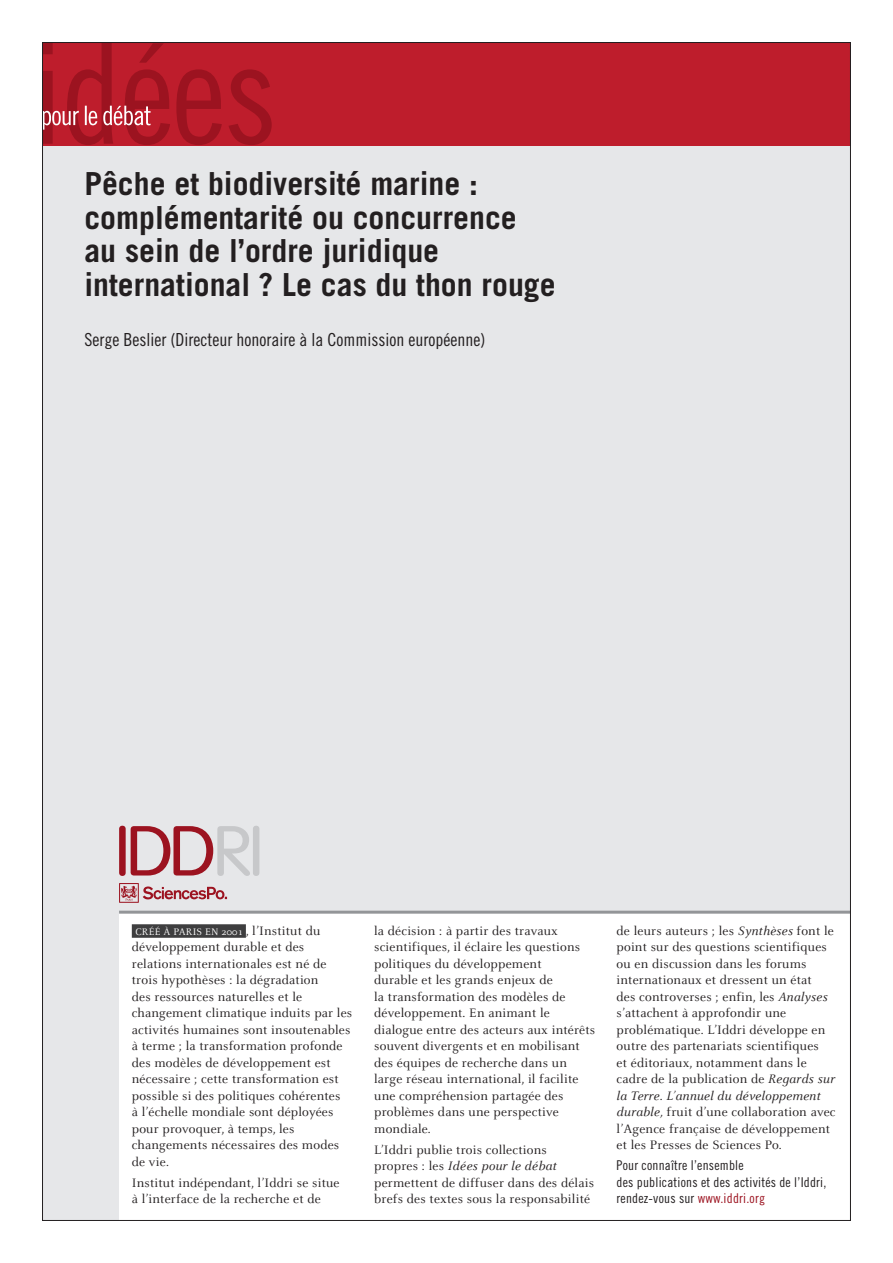
<style>
.page{position:relative;width:893px;height:1263px;background:#fff}
.page>*{position:absolute;margin:0;border:0;box-sizing:border-box;transform-origin:0 0}
.t1{font:700 31.8px/33.9px "Trade Gothic";color:#231f20}
.t2{font:18px "Trade Gothic Cond Eighteen";color:#231f20}
.t3{font:13.5px/16.5px "Celeste";letter-spacing:.015em;color:#231f20}
.t4{font:13.5px/16.5px "Trade Gothic Cond Eighteen";letter-spacing:.015em;color:#231f20}
.t5{font:10.5px "Celeste";letter-spacing:.015em;color:#fff}
.s1{font-size:13.5px;color:#231f20}
.s2{font-style:italic}
.s3{color:#9c1320}
</style>
<div class="page">
<div style="left:43px;top:43px;width:807px;height:1177px;background:#e6e7e9"></div>
<div style="left:43px;top:43px;width:807px;height:103px;background:#be1d2c"></div>
<svg style="left:44px;top:44px;width:228px;height:101px"></svg>
<svg style="left:119px;top:883px;width:108px;height:20px"></svg>
<div style="left:119px;top:826px;width:7px;height:50px;background:#9c1320;border-radius:3px"></div>
<svg style="left:131px;top:826px;width:119px;height:50px"></svg>
<div style="left:253px;top:826px;width:6px;height:50px;background:#c7c8ca;border-radius:3px"></div>
<div style="left:119px;top:912px;width:731px;height:308px;background:#fff"></div>
<div style="left:132px;top:924px;width:114px;height:14px;background:#3e3e3f"></div>
<hr style="left:119px;top:911px;width:731px;height:3px;background:#939598">
<h1 class="t1" style="left:84px;top:169px;width:473px">Pêche et biodiversité marine : complémentarité ou concurrence au sein de l’ordre juridique international ? Le cas du thon rouge</h1>
<h2 class="t2" style="left:84px;top:333px;width:402px">Serge Beslier (Directeur honoraire à la Commission européenne)</h2>
<p class="t5" style="left:135px;top:927px;width:186px">CRÉÉ À PARIS EN 2001 <span class="s1">, l’Institut du</span></p>
<p class="t3" style="left:132px;top:940px;width:222px">développement durable et des relations internationales est né de trois hypothèses : la dégradation<br>des ressources naturelles et le changement climatique induits par les activités humaines sont insoutenables à terme ; la transformation profonde des modèles de développement est nécessaire ; cette transformation est possible si des politiques cohérentes<br>à l’échelle mondiale sont déployées pour provoquer, à temps, les changements nécessaires des modes de vie.</p>
<p class="t3" style="left:132px;top:1175px;width:209px">Institut indépendant, l’Iddri se situe à l’interface de la recherche et de</p>
<p class="t3" style="left:374px;top:923px;width:223px">la décision : à partir des travaux scientifiques, il éclaire les questions politiques du développement<br>durable et les grands enjeux de<br>la transformation des modèles de développement. En animant le dialogue entre des acteurs aux intérêts souvent divergents et en mobilisant des équipes de recherche dans un large réseau international, il facilite une compréhension partagée des problèmes dans une perspective mondiale.</p>
<p class="t3" style="left:374px;top:1142px;width:221px">L’Iddri publie trois collections propres : les <span class="s2">Idées pour le débat </span>permettent de diffuser dans des délais brefs des textes sous la responsabilité</p>
<p class="t3" style="left:617px;top:924px;width:221px">de leurs auteurs ; les <span class="s2">Synthèses</span> font le point sur des questions scientifiques ou en discussion dans les forums internationaux et dressent un état<br>des controverses ; enfin, les <span class="s2">Analyses </span>s’attachent à approfondir une problématique. L’Iddri développe en outre des partenariats scientifiques<br>et éditoriaux, notamment dans le cadre de la publication de <span class="s2">Regards sur la Terre</span>. <span class="s2">L’annuel du développement durable,</span> fruit d’une collaboration avec l’Agence française de développement et les Presses de Sciences Po.</p>
<p class="t4" style="left:617px;top:1158px;width:211px">Pour connaître l’ensemble<br>des publications et des activités de l’Iddri, rendez-vous sur <span class="s3">www.iddri.org</span></p>
</div>
